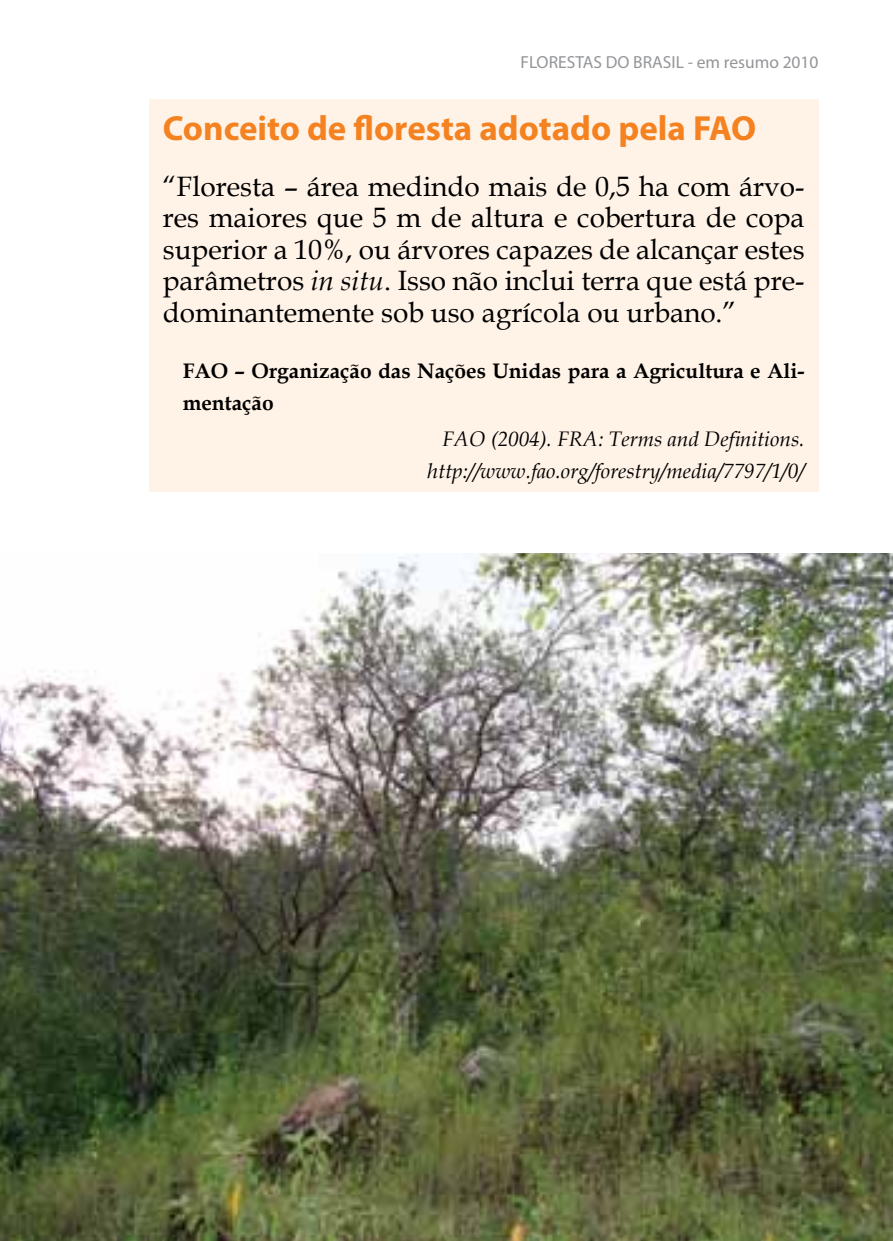
<style>
.page{position:relative;width:893px;height:1241px;background:#fff}
.page>*{position:absolute;margin:0;border:0;box-sizing:border-box;transform-origin:0 0}
.t1{font:700 35px "Myriad Pro";color:#f58220}
.t2{font:28px/31.5px "Book Antiqua";color:#000;text-align:justify}
.t3{font:italic 21px/31.5px "Book Antiqua";color:#000;text-align:right}
.t4{font:700 21px/31.5px "Book Antiqua";color:#000}
.t5{font:17.5px "Myriad Pro";color:#939598}
.s1{font-style:italic}
</style>
<div class="page">
<div style="left:149px;top:99px;width:670px;height:393px;background:#fff3e8"></div>
<img style="left:0;top:553px;width:893px;height:687px">
<p class="t5" style="left:521px;top:51px;width:300px">FLORESTAS DO BRASIL - em resumo 2010</p>
<p class="t1" style="left:163px;top:105px;width:595px">Conceito de floresta adotado pela FAO</p>
<p class="t2" style="left:163px;top:170px;width:643px">“Floresta – área medindo mais de 0,5 ha com árvo&shy;res maiores que 5 m de altura e cobertura de copa superior a 10%, ou árvores capazes de alcançar estes parâmetros <span class="s1">in situ</span>. Isso não inclui terra que está pre&shy;dominantemente sob uso agrícola ou urbano.”</p>
<p class="t4" style="left:183px;top:355px;width:623px">FAO – Organização das Nações Unidas para a Agricultura e Ali&shy;mentação</p>
<p class="t3" style="left:428px;top:423px;width:378px">FAO (2004). FRA: Terms and Definitions. http://www.fao.org/forestry/media/7797/1/0/</p>
</div>
